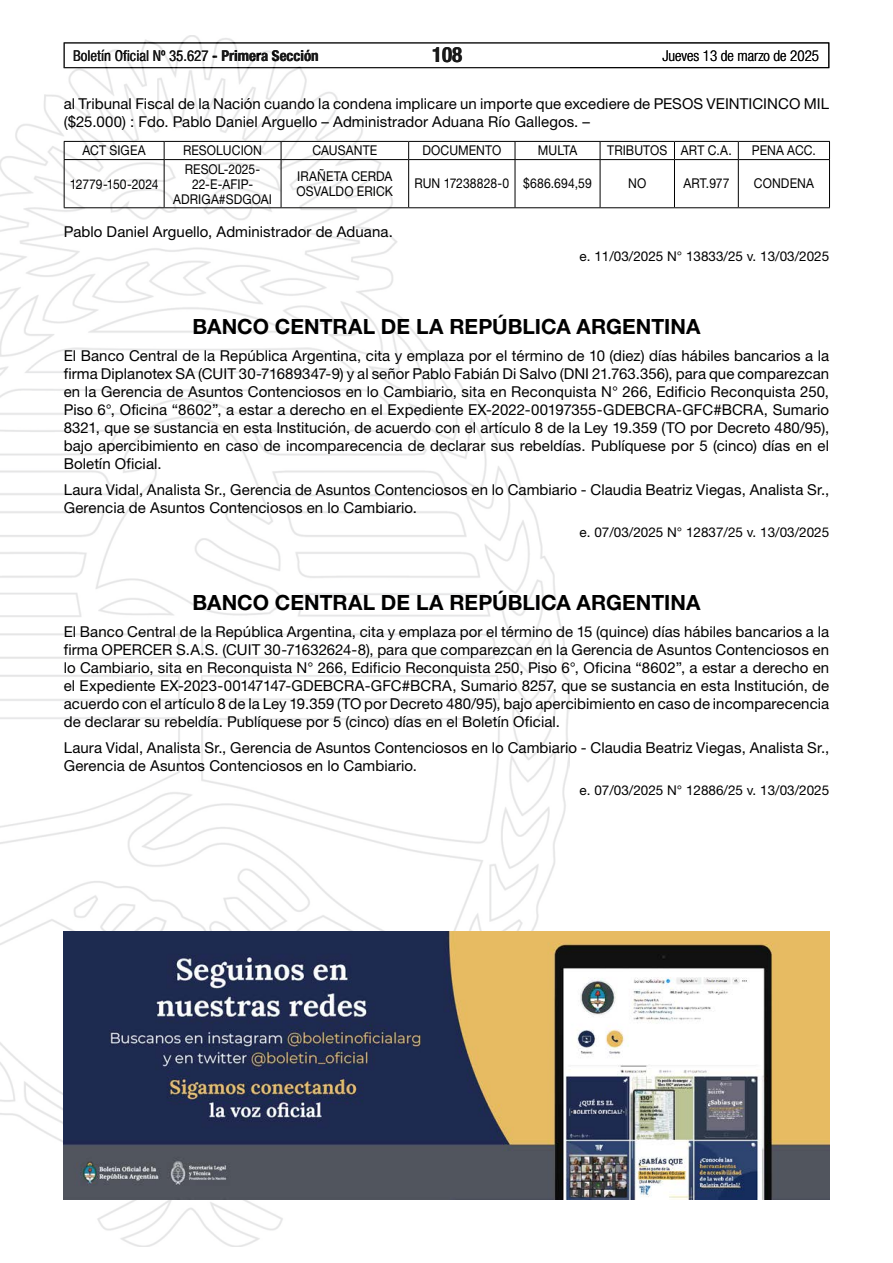
<style>
.page{position:relative;width:893px;height:1263px;background:#fff}
.page>*{position:absolute;margin:0;border:0;box-sizing:border-box;transform-origin:0 0}
.t1{font:700 21px "Helvetica Neue LT Std";color:#000}
.t2{font:700 condensed 21px "Helvetica Neue LT Std";color:#000}
.t3{font:15px/18px "Helvetica Neue LT Std";letter-spacing:.005em;color:#000}
.t4{font:condensed 15px "Helvetica Neue LT Std";color:#000}
.t5{font:300 condensed 15px "Helvetica Neue LT Std";color:#000}
.t6{font:13.5px/15px "Helvetica Neue LT Std";color:#000;text-align:center;scale:.9 1}
.t7{font:13.5px "Helvetica Neue LT Std";color:#000}
.s1{font-weight:700}
</style>
<div class="page">
<div style="left:64px;top:43px;width:765px;height:25px;border:1px solid #000"></div>
<img style="left:0;top:35px;width:569px;height:1211px">
<hr style="left:64px;top:141px;width:100px;height:1px;background:#000">
<hr style="left:164px;top:141px;width:117px;height:1px;background:#000">
<hr style="left:281px;top:141px;width:128px;height:1px;background:#000">
<hr style="left:409px;top:141px;width:106px;height:1px;background:#000">
<hr style="left:515px;top:141px;width:85px;height:1px;background:#000">
<hr style="left:600px;top:141px;width:74px;height:1px;background:#000">
<hr style="left:674px;top:141px;width:64px;height:1px;background:#000">
<hr style="left:738px;top:141px;width:92px;height:1px;background:#000">
<hr style="left:64px;top:159px;width:100px;height:1px;background:#000">
<hr style="left:164px;top:159px;width:117px;height:1px;background:#000">
<hr style="left:281px;top:159px;width:128px;height:1px;background:#000">
<hr style="left:409px;top:159px;width:106px;height:1px;background:#000">
<hr style="left:515px;top:159px;width:85px;height:1px;background:#000">
<hr style="left:600px;top:159px;width:74px;height:1px;background:#000">
<hr style="left:674px;top:159px;width:64px;height:1px;background:#000">
<hr style="left:738px;top:159px;width:92px;height:1px;background:#000">
<hr style="left:64px;top:207px;width:100px;height:1px;background:#000">
<hr style="left:164px;top:207px;width:117px;height:1px;background:#000">
<hr style="left:281px;top:207px;width:128px;height:1px;background:#000">
<hr style="left:409px;top:207px;width:106px;height:1px;background:#000">
<hr style="left:515px;top:207px;width:85px;height:1px;background:#000">
<hr style="left:600px;top:207px;width:74px;height:1px;background:#000">
<hr style="left:674px;top:207px;width:64px;height:1px;background:#000">
<hr style="left:738px;top:207px;width:92px;height:1px;background:#000">
<svg style="left:64px;top:142px;width:1px;height:17px"></svg>
<hr style="left:64px;top:160px;width:1px;height:47px;background:#000">
<svg style="left:164px;top:142px;width:1px;height:17px"></svg>
<svg style="left:281px;top:142px;width:1px;height:17px"></svg>
<svg style="left:408px;top:142px;width:1px;height:17px"></svg>
<svg style="left:515px;top:142px;width:1px;height:17px"></svg>
<svg style="left:600px;top:142px;width:1px;height:17px"></svg>
<svg style="left:674px;top:142px;width:1px;height:17px"></svg>
<svg style="left:738px;top:142px;width:1px;height:17px"></svg>
<svg style="left:829px;top:142px;width:1px;height:17px"></svg>
<hr style="left:164px;top:160px;width:1px;height:47px;background:#000">
<hr style="left:281px;top:160px;width:1px;height:47px;background:#000">
<hr style="left:408px;top:160px;width:1px;height:47px;background:#000">
<hr style="left:515px;top:160px;width:1px;height:47px;background:#000">
<hr style="left:600px;top:160px;width:1px;height:47px;background:#000">
<hr style="left:674px;top:160px;width:1px;height:47px;background:#000">
<hr style="left:738px;top:160px;width:1px;height:47px;background:#000">
<hr style="left:829px;top:160px;width:1px;height:47px;background:#000">
<img style="left:64px;top:931px;width:765px;height:268px">
<p class="t4" style="left:73px;top:47px;width:247px">Boletín Oficial Nº 35.627 <span class="s1">- Primera Sección</span></p>
<h1 class="t2" style="left:432px;top:42px;width:32px">108</h1>
<p class="t5" style="left:662px;top:47px;width:158px">Jueves 13 de marzo de 2025</p>
<p class="t3" style="left:64px;top:94px;width:767px">al Tribunal Fiscal de la Nación cuando la condena implicare un importe que excediere de PESOS VEINTICINCO MIL ($25.000) : Fdo. Pablo Daniel Arguello – Administrador Aduana Río Gallegos. –</p>
<p class="t6" style="left:83px;top:143px;width:72px">ACT SIGEA</p>
<p class="t6" style="left:183px;top:143px;width:89px">RESOLUCION</p>
<p class="t6" style="left:312px;top:143px;width:73px">CAUSANTE</p>
<p class="t6" style="left:422px;top:143px;width:89px">DOCUMENTO</p>
<p class="t6" style="left:538px;top:143px;width:45px">MULTA</p>
<p class="t6" style="left:607px;top:143px;width:140px">TRIBUTOS ART C.A.</p>
<p class="t6" style="left:752px;top:143px;width:73px">PENA ACC.</p>
<p class="t6" style="left:70px;top:176px;width:100px">12779-150-2024</p>
<p class="t6" style="left:173px;top:161px;width:111px">RESOL-2025-<br>22-E-AFIP-<br>ADRIGA#SDGOAI</p>
<p class="t6" style="left:297px;top:168px;width:109px;text-align:left">IRAÑETA CERDA<br>OSVALDO ERICK</p>
<p class="t6" style="left:414px;top:176px;width:199px">RUN 17238828-0 $686.694,59</p>
<p class="t6" style="left:628px;top:176px;width:22px">NO</p>
<p class="t6" style="left:683px;top:176px;width:53px">ART.977</p>
<p class="t6" style="left:754px;top:176px;width:68px">CONDENA</p>
<p class="t3" style="left:64px;top:223px;width:331px">Pablo Daniel Arguello, Administrador de Aduana.</p>
<p class="t7" style="left:580px;top:248px;width:251px">e. 11/03/2025 N° 13833/25 v. 13/03/2025</p>
<h1 class="t1" style="left:193px;top:314px;width:509px">BANCO CENTRAL DE LA REPÚBLICA ARGENTINA</h1>
<p class="t3" style="left:64px;top:346px;width:767px;text-align:justify">El Banco Central de la República Argentina, cita y emplaza por el término de 10 (diez) días hábiles bancarios a la firma Diplanotex SA (CUIT 30-71689347-9) y al señor Pablo Fabián Di Salvo (DNI 21.763.356), para que comparezcan en la Gerencia de Asuntos Contenciosos en lo Cambiario, sita en Reconquista N° 266, Edificio Reconquista 250, Piso 6°, Oficina “8602”, a estar a derecho en el Expediente EX-2022-00197355-GDEBCRA-GFC#BCRA, Sumario 8321, que se sustancia en esta Institución, de acuerdo con el artículo 8 de la Ley 19.359 (TO por Decreto 480/95), bajo apercibimiento en caso de incomparecencia de declarar sus rebeldías. Publíquese por 5 (cinco) días en el Boletín Oficial.</p>
<p class="t3" style="left:64px;top:481px;width:767px">Laura Vidal, Analista Sr., Gerencia de Asuntos Contenciosos en lo Cambiario - Claudia Beatriz Viegas, Analista Sr.,<br>Gerencia de Asuntos Contenciosos en lo Cambiario.</p>
<p class="t7" style="left:580px;top:524px;width:251px">e. 07/03/2025 N° 12837/25 v. 13/03/2025</p>
<h1 class="t1" style="left:193px;top:590px;width:509px">BANCO CENTRAL DE LA REPÚBLICA ARGENTINA</h1>
<p class="t3" style="left:64px;top:622px;width:767px;text-align:justify">El Banco Central de la República Argentina, cita y emplaza por el término de 15 (quince) días hábiles bancarios a la firma OPERCER S.A.S. (CUIT 30-71632624-8), para que comparezcan en la Gerencia de Asuntos Contenciosos en lo Cambiario, sita en Reconquista N° 266, Edificio Reconquista 250, Piso 6°, Oficina “8602”, a estar a derecho en el Expediente EX-2023-00147147-GDEBCRA-GFC#BCRA, Sumario 8257, que se sustancia en esta Institución, de acuerdo con el artículo 8 de la Ley 19.359 (TO por Decreto 480/95), bajo apercibimiento en caso de incomparecencia de declarar su rebeldía. Publíquese por 5 (cinco) días en el Boletín Oficial.</p>
<p class="t3" style="left:64px;top:739px;width:767px">Laura Vidal, Analista Sr., Gerencia de Asuntos Contenciosos en lo Cambiario - Claudia Beatriz Viegas, Analista Sr.,<br>Gerencia de Asuntos Contenciosos en lo Cambiario.</p>
<p class="t7" style="left:580px;top:782px;width:251px">e. 07/03/2025 N° 12886/25 v. 13/03/2025</p>
</div>
